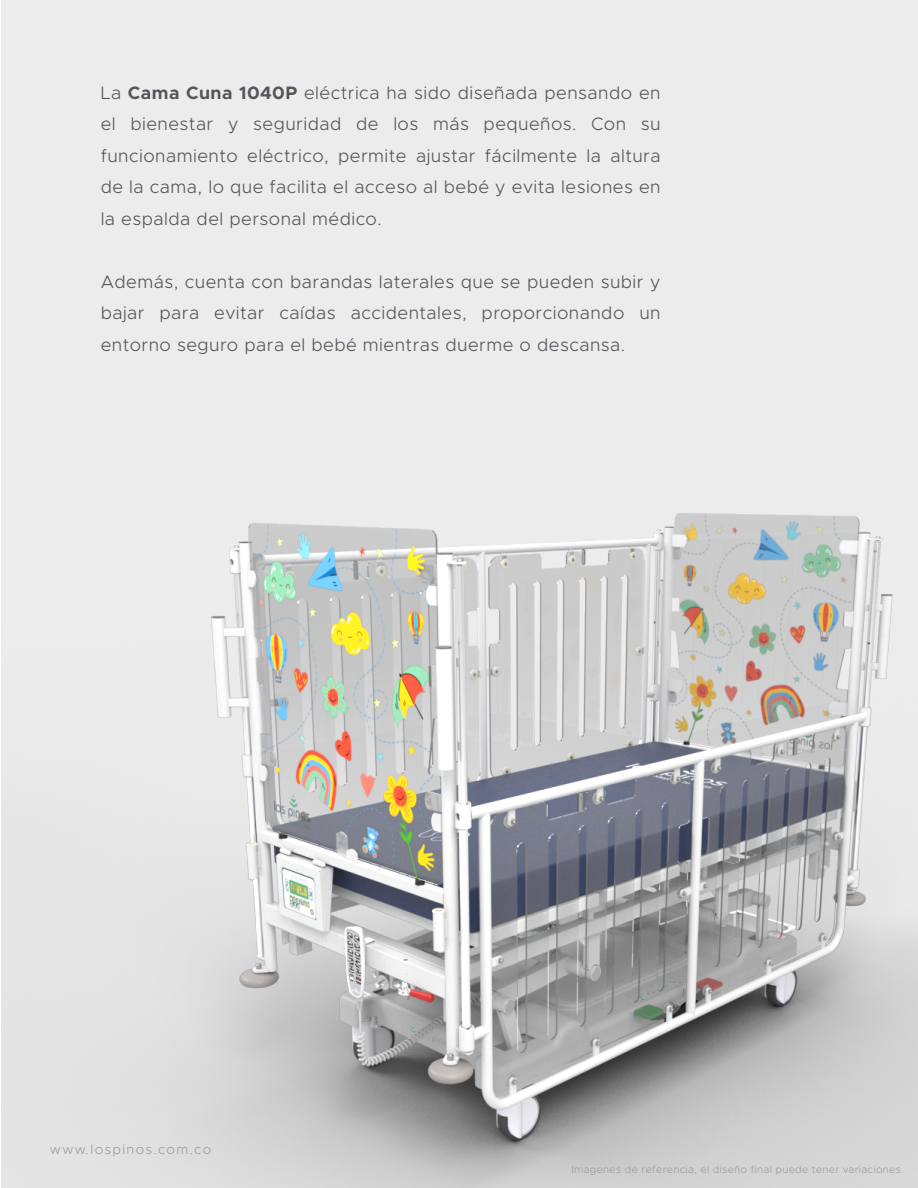
<style>
.page{position:relative;width:918px;height:1188px;background:#fff}
.page>*{position:absolute;margin:0;border:0;box-sizing:border-box;transform-origin:0 0}
.t1{font:300 18px/31.5px "Metropolis";letter-spacing:.025em;color:#54555a;text-align:justify}
.t2{font:300 13.5px "Metropolis";letter-spacing:.1em;color:#9c9b9b}
.t3{font:300 10.5px "Metropolis";letter-spacing:.025em;color:#9d9d9c}
.s1{font-weight:700}
</style>
<div class="page">
<div style="left:1px;top:0;width:917px;height:1188px;background:#ececec"></div>
<img style="left:65px;top:513px;width:853px;height:675px">
<p class="t1" style="left:101px;top:77px;width:562px">La <span class="s1">Cama Cuna 1040P</span> eléctrica ha sido diseñada pensando en el bienestar y seguridad de los más pequeños. Con su funcionamiento eléctrico, permite ajustar fácilmente la altura de la cama, lo que facilita el acceso al bebé y evita lesiones en la espalda del personal médico.</p>
<p class="t1" style="left:101px;top:266px;width:561px">Además, cuenta con barandas laterales que se pueden subir y bajar para evitar caídas accidentales, proporcionando un entorno seguro para el bebé mientras duerme o descansa.</p>
<p class="t2" style="left:50px;top:1141px;width:163px">www.lospinos.com.co</p>
<p class="t3" style="left:572px;top:1163px;width:334px">Imagenes de referencia, el diseño final puede tener variaciones.</p>
</div>
